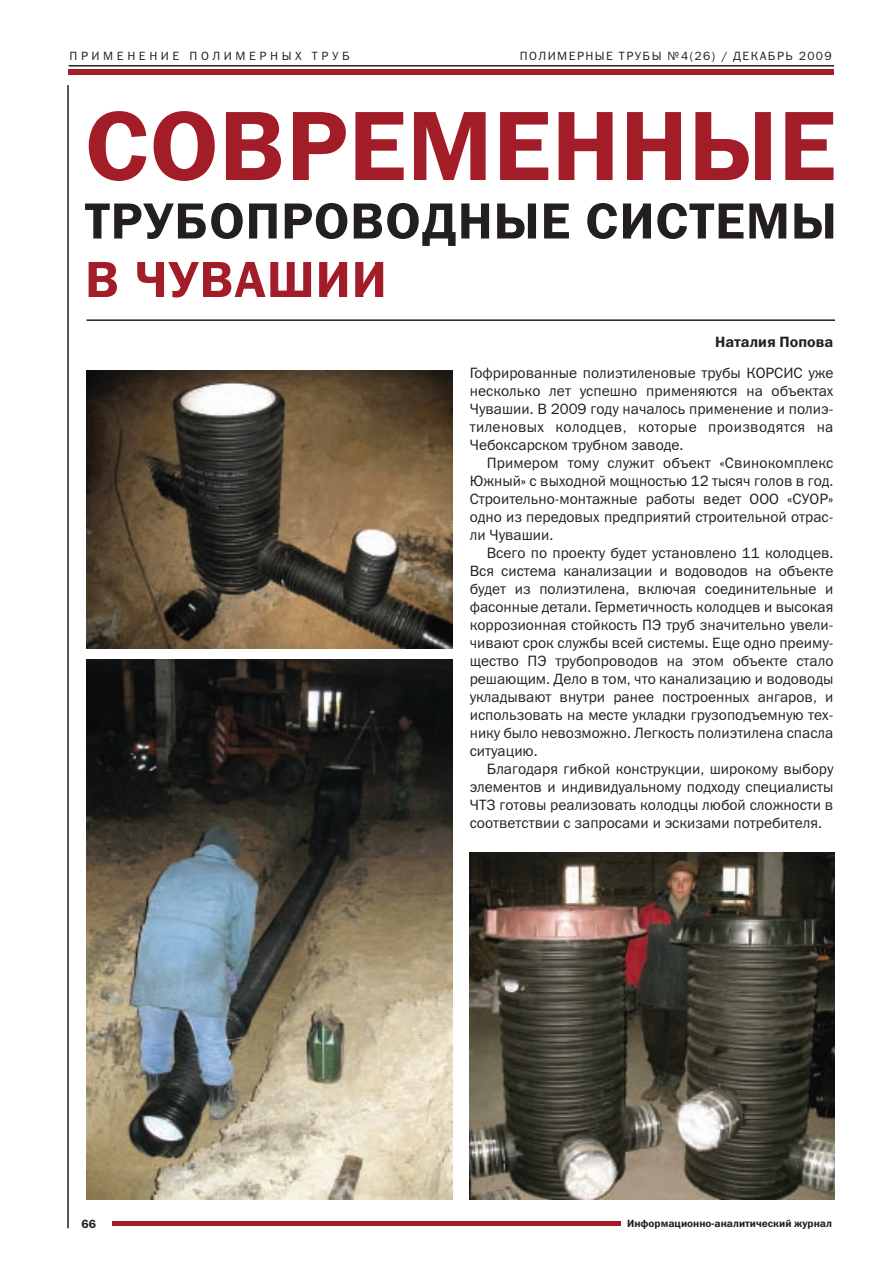
<style>
.page{position:relative;width:893px;height:1263px;background:#fff}
.page>*{position:absolute;margin:0;border:0;box-sizing:border-box;transform-origin:0 0}
.t1{font:99px "Franklin Gothic Demi C";letter-spacing:.005em;color:#a21d28}
.t2{font:51px "Franklin Gothic Demi C";letter-spacing:.02em;color:#231f20}
.t3{font:51px "Franklin Gothic Demi C";letter-spacing:.02em;color:#a21d28}
.t4{font:15px/18px "Franklin Gothic Book C";color:#231f20;text-align:justify}
.t5{font:15px "Franklin Gothic Demi C";color:#231f20}
.t6{font:12px "Franklin Gothic Book C";letter-spacing:.12em;color:#231f20}
.t7{font:12px "Franklin Gothic Book C";letter-spacing:.3em;color:#231f20}
.t8{font:12px "Franklin Gothic Demi C";color:#231f20}
.t9{font:10.5px "Franklin Gothic Demi C";color:#231f20}
</style>
<div class="page">
<hr style="left:67px;top:85px;width:2px;height:1143px;background:#231f20">
<hr style="left:69px;top:65px;width:765px;height:2px;background:#231f20">
<div style="left:69px;top:70px;width:765px;height:5px;background:#a21d28"></div>
<hr style="left:112px;top:1221px;width:508px;height:4px;background:#a21d28">
<hr style="left:87px;top:319px;width:748px;height:2px;background:#231f20">
<img style="left:87px;top:371px;width:365px;height:277px">
<img style="left:469px;top:853px;width:366px;height:346px">
<img style="left:87px;top:659px;width:365px;height:540px">
<p class="t7" style="left:70px;top:48px;width:282px">ПРИМЕНЕНИЕ ПОЛИМЕРНЫХ ТРУБ</p>
<p class="t6" style="left:520px;top:48px;width:313px">ПОЛИМЕРНЫЕ ТРУБЫ №4(26) / ДЕКАБРЬ 2009</p>
<h1 class="t1" style="left:85px;top:88px;width:753px">СОВРЕМЕННЫЕ</h1>
<h2 class="t2" style="left:85px;top:191px;width:753px">ТРУБОПРОВОДНЫЕ СИСТЕМЫ</h2>
<h2 class="t3" style="left:85px;top:250px;width:303px">В ЧУВАШИИ</h2>
<p class="t5" style="left:715px;top:333px;width:120px">Наталия Попова</p>
<p class="t8" style="left:81px;top:1217px;width:16px">66</p>
<p class="t4" style="left:470px;top:364px;width:365px">Гофрированные полиэтиленовые трубы КОРСИС уже несколько лет успешно применяются на объектах Чувашии. В 2009 году началось применение и полиэ&shy;тиленовых колодцев, которые производятся на Чебоксарском трубном заводе.</p>
<p class="t4" style="left:470px;top:454px;width:365px;text-indent:17px">Примером тому служит объект «Свинокомплекс Южный» с выходной мощностью 12 тысяч голов в год.<br>Строительно-монтажные работы ведет ООО «СУОР» одно из передовых предприятий строительной отрас&shy;ли Чувашии.</p>
<p class="t4" style="left:470px;top:544px;width:365px;text-indent:17px">Всего по проекту будет установлено 11 колодцев.<br>Вся система канализации и водоводов на объекте будет из полиэтилена, включая соединительные и фасонные детали. Герметичность колодцев и высокая коррозионная стойкость ПЭ труб значительно увели&shy;чивают срок службы всей системы. Еще одно преиму&shy;щество ПЭ трубопроводов на этом объекте стало решающим. Дело в том, что канализацию и водоводы укладывают внутри ранее построенных ангаров, и использовать на месте укладки грузоподъемную тех&shy;нику было невозможно. Легкость полиэтилена спасла ситуацию.</p>
<p class="t4" style="left:470px;top:760px;width:365px;text-indent:17px">Благодаря гибкой конструкции, широкому выбору элементов и индивидуальному подходу специалисты ЧТЗ готовы реализовать колодцы любой сложности в соответствии с запросами и эскизами потребителя.</p>
<p class="t9" style="left:627px;top:1217px;width:206px">Информационно-аналитический журнал</p>
</div>
